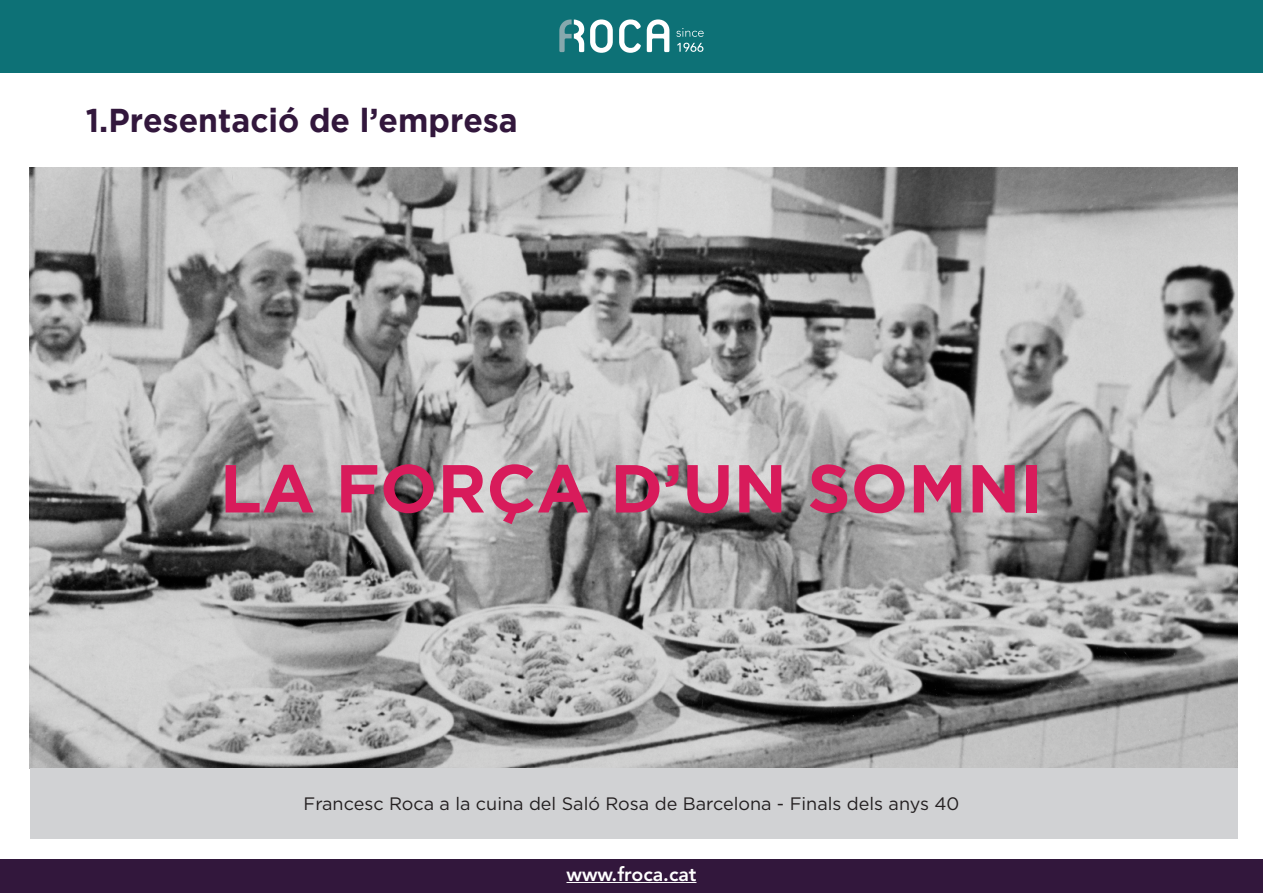
<style>
.page{position:relative;width:1263px;height:893px;background:#fff}
.page>*{position:absolute;margin:0;border:0;box-sizing:border-box;transform-origin:0 0}
.t1{font:700 67.65px "Gotham";color:#d81b5b}
.t2{font:700 33px "Gotham";color:#32173c}
.t3{font:800 19.5px "Avenir LT Std";color:#fff}
.t4{font:18px "Gotham";color:#231f20}
</style>
<div class="page">
<div style="left:0;top:0;width:1263px;height:72px;background:#0d7176"></div>
<svg style="left:559px;top:19px;width:25px;height:33px"></svg>
<svg style="left:590px;top:19px;width:23px;height:34px"></svg>
<svg style="left:619px;top:19px;width:22px;height:34px"></svg>
<svg style="left:647px;top:19px;width:22px;height:33px"></svg>
<svg style="left:676px;top:28px;width:28px;height:9px"></svg>
<svg style="left:677px;top:43px;width:26px;height:9px"></svg>
<div style="left:0;top:859px;width:1263px;height:34px;background:#32173c"></div>
<hr style="left:566px;top:882px;width:130px;height:1px;background:#fff">
<img style="left:30px;top:168px;width:1207px;height:601px">
<div style="left:30px;top:769px;width:1207px;height:70px;background:#d1d2d4"></div>
<p class="t2" style="left:86px;top:101px;width:434px">1.Presentació de l’empresa</p>
<p class="t1" style="left:220px;top:449px;width:825px">LA FORÇA D’UN SOMNI</p>
<p class="t4" style="left:304px;top:794px;width:657px">Francesc Roca a la cuina del Saló Rosa de Barcelona - Finals dels anys 40</p>
<p class="t3" style="left:566px;top:862px;width:131px">www.froca.cat</p>
</div>
